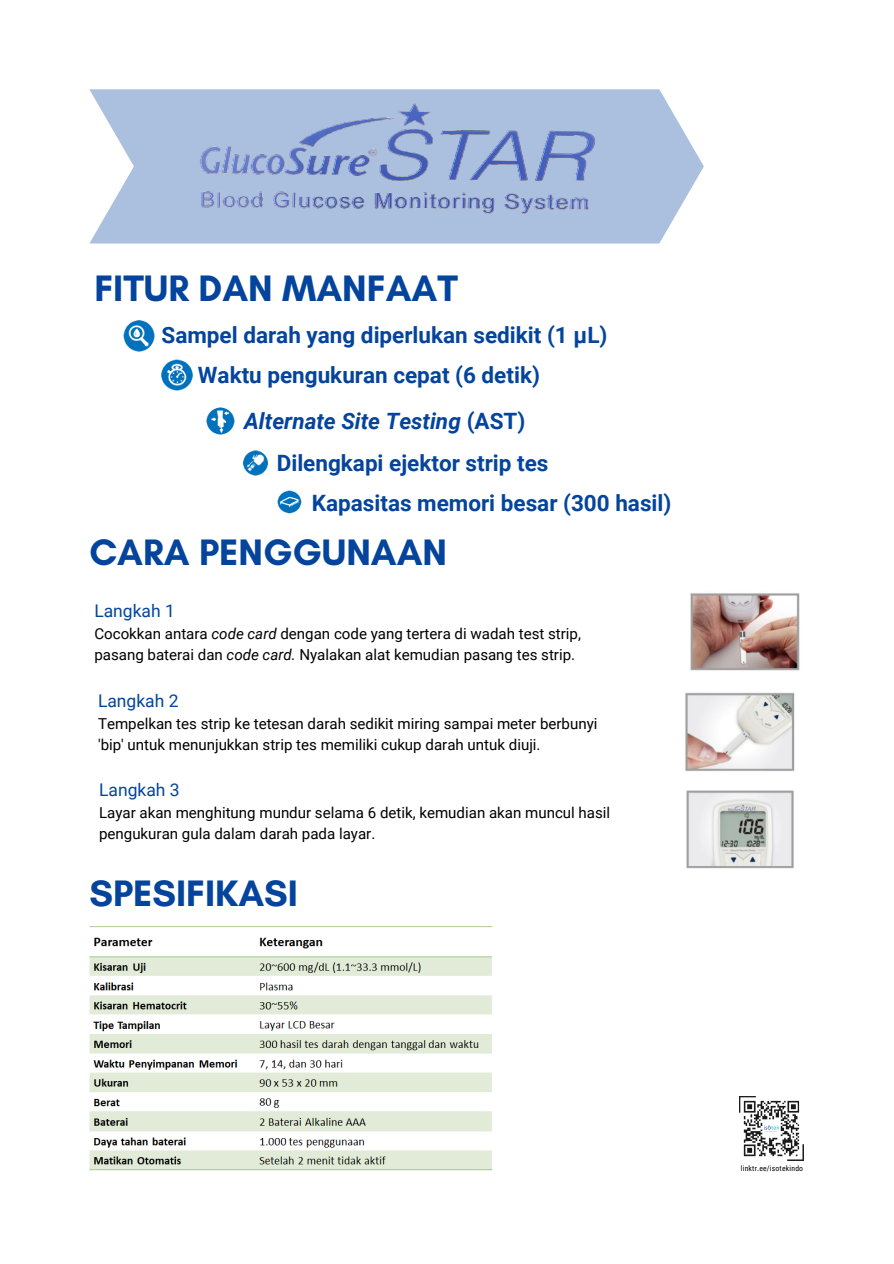
<style>
.page{position:relative;width:894px;height:1264px;background:#fff}
.page>*{position:absolute;margin:0;border:0;box-sizing:border-box;transform-origin:0 0}
.t1{font:700 37.5px "Glacial Indifference";color:#04449d}
.t2{font:700 22.5px "Roboto";color:#04449d}
.t3{font:italic 700 22.5px "Roboto";color:#04449d}
.t4{font:17.55px "Roboto";color:#04449d}
.t5{font:15.15px/21px "Roboto";color:#000}
.t6{font:7.65px "Roboto Condensed";letter-spacing:.025em;color:#000}
.s1{font-style:normal}
.s2{font-style:italic}
</style>
<div class="page">
<svg style="left:89px;top:89px;width:614px;height:154px;fill:#aac0de"></svg>
<img style="left:198px;top:89px;width:399px;height:132px">
<img style="left:277px;top:490px;width:25px;height:24px">
<img style="left:206px;top:407px;width:29px;height:28px">
<img style="left:123px;top:320px;width:32px;height:32px">
<img style="left:161px;top:359px;width:32px;height:32px">
<img style="left:243px;top:450px;width:25px;height:26px">
<img style="left:89px;top:926px;width:403px;height:245px">
<img style="left:690px;top:593px;width:110px;height:78px">
<img style="left:685px;top:692px;width:110px;height:79px">
<img style="left:686px;top:790px;width:108px;height:79px">
<img style="left:739px;top:1096px;width:64px;height:64px">
<p class="t1" style="left:94px;top:265px;width:365px">FITUR DAN MANFAAT</p>
<p class="t2" style="left:161px;top:322px;width:447px">Sampel darah yang diperlukan sedikit (1 µL)</p>
<p class="t2" style="left:198px;top:362px;width:343px">Waktu pengukuran cepat (6 detik)</p>
<p class="t3" style="left:244px;top:408px;width:283px">Alternate Site Testing <span class="s1">(AST)</span></p>
<p class="t2" style="left:277px;top:450px;width:273px">Dilengkapi ejektor strip tes</p>
<p class="t2" style="left:312px;top:490px;width:361px">Kapasitas memori besar (300 hasil)</p>
<p class="t1" style="left:89px;top:529px;width:359px">CARA PENGGUNAAN</p>
<p class="t4" style="left:94px;top:601px;width:82px">Langkah 1</p>
<p class="t5" style="left:94px;top:623px;width:488px">Cocokkan antara <span class="s2">code card</span> dengan code yang tertera di wadah test strip, pasang baterai dan <span class="s2">code card.</span> Nyalakan alat kemudian pasang tes strip.</p>
<p class="t4" style="left:98px;top:690px;width:82px">Langkah 2</p>
<p class="t5" style="left:98px;top:713px;width:501px">Tempelkan tes strip ke tetesan darah sedikit miring sampai meter berbunyi 'bip' untuk menunjukkan strip tes memiliki cukup darah untuk diuji.</p>
<p class="t4" style="left:99px;top:780px;width:82px">Langkah 3</p>
<p class="t5" style="left:99px;top:802px;width:512px">Layar akan menghitung mundur selama 6 detik, kemudian akan muncul hasil pengukuran gula dalam darah pada layar.</p>
<p class="t1" style="left:89px;top:870px;width:210px">SPESIFIKASI</p>
<p class="t6" style="left:740px;top:1163px;width:64px">linktr.ee/isotekindo</p>
</div>
